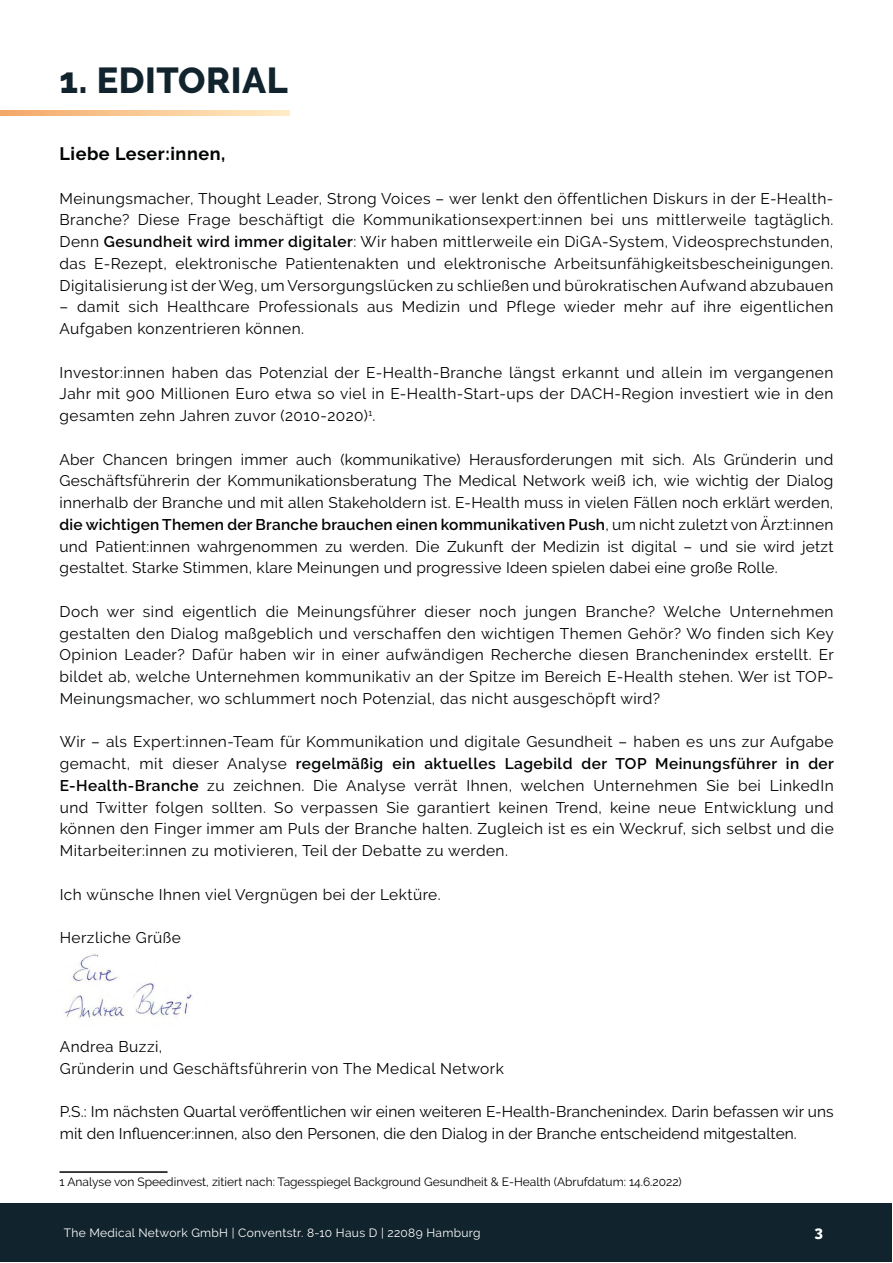
<style>
.page{position:relative;width:893px;height:1263px;background:#fff}
.page>*{position:absolute;margin:0;border:0;box-sizing:border-box;transform-origin:0 0}
.t1{font:800 36px "Raleway";letter-spacing:.015em;color:#11232c}
.t2{font:700 18px "Raleway";letter-spacing:.03em;color:#010202}
.t3{font:15.45px/21.8px "Raleway";letter-spacing:.03em;color:#010202;text-align:justify}
.t4{font:15.45px/21.8px "Raleway";letter-spacing:.005em;color:#010202}
.t5{font:800 15px "Raleway";color:#fff}
.t6{font:12px "Raleway";color:#000}
.t7{font:12px "Raleway";letter-spacing:.025em;color:#fff}
.s1{font-weight:600}
</style>
<div class="page">
<hr style="left:60px;top:1171px;width:108px;height:2px;background:#000">
<svg style="left:0;top:111px;width:289px;height:5px"></svg>
<img style="left:64px;top:953px;width:128px;height:66px">
<div style="left:1px;top:1203px;width:891px;height:59px;background:#11232c"></div>
<h1 class="t1" style="left:60px;top:60px;width:230px">1. EDITORIAL</h1>
<p class="t2" style="left:60px;top:143px;width:167px">Liebe Leser:innen,</p>
<p class="t3" style="left:59px;top:187px;width:775px">Meinungsmacher, Thought Leader, Strong Voices – wer lenkt den öffentlichen Diskurs in der E-Health-Branche? Diese Frage beschäftigt die Kommunikationsexpert:innen bei uns mittlerweile tagtäglich.<br>Denn <span class="s1">Gesundheit wird immer digitaler</span>: Wir haben mittlerweile ein DiGA-System, Videosprechstunden, das E-Rezept, elektronische Patientenakten und elektronische Arbeitsunfähigkeitsbescheinigungen.<br>Digitalisierung ist derWeg, um Versorgungslücken zu schließen und bürokratischen Aufwand abzubauen</p>
<p class="t3" style="left:60px;top:296px;width:775px">– damit sich Healthcare Professionals aus Medizin und Pflege wieder mehr auf ihre eigentlichen<br>Aufgaben konzentrieren können.</p>
<p class="t3" style="left:60px;top:361px;width:775px">Investor:innen haben das Potenzial der E-Health-Branche längst erkannt und allein im vergangenen Jahr mit 900 Millionen Euro etwa so viel in E-Health-Start-ups der DACH-Region investiert wie in den gesamten zehn Jahren zuvor (2010-2020)<sup>1</sup>.</p>
<p class="t3" style="left:60px;top:448px;width:775px">Aber Chancen bringen immer auch (kommunikative) Herausforderungen mit sich. Als Gründerin und Geschäftsführerin der Kommunikationsberatung The Medical Network weiß ich, wie wichtig der Dialog innerhalb der Branche und mit allen Stakeholdern ist. E-Health muss in vielen Fällen noch erklärt werden, <span class="s1">die wichtigen Themen der Branche brauchen einen kommunikativen Push</span>, um nicht zuletzt von Ärzt:innen und Patient:innen wahrgenommen zu werden. Die Zukunft der Medizin ist digital – und sie wird jetzt gestaltet. Starke Stimmen, klare Meinungen und progressive Ideen spielen dabei eine große Rolle.</p>
<p class="t3" style="left:60px;top:600px;width:776px">Doch wer sind eigentlich die Meinungsführer dieser noch jungen Branche? Welche Unternehmen gestalten den Dialog maßgeblich und verschaffen den wichtigen Themen Gehör? Wo finden sich Key Opinion Leader? Dafür haben wir in einer aufwändigen Recherche diesen Branchenindex erstellt. Er bildet ab, welche Unternehmen kommunikativ an der Spitze im Bereich E-Health stehen. Wer ist TOP-Meinungsmacher, wo schlummert noch Potenzial, das nicht ausgeschöpft wird?</p>
<p class="t3" style="left:60px;top:731px;width:776px">Wir – als Expert:innen-Team für Kommunikation und digitale Gesundheit – haben es uns zur Aufgabe gemacht, mit dieser Analyse <span class="s1">regelmäßig ein aktuelles Lagebild der TOP Meinungsführer in der E-Health-Branche</span> zu zeichnen. Die Analyse verrät Ihnen, welchen Unternehmen Sie bei LinkedIn und Twitter folgen sollten. So verpassen Sie garantiert keinen Trend, keine neue Entwicklung und können den Finger immer am Puls der Branche halten. Zugleich ist es ein Weckruf, sich selbst und die Mitarbeiter:innen zu motivieren, Teil der Debatte zu werden.</p>
<p class="t3" style="left:60px;top:883px;width:382px">Ich wünsche Ihnen viel Vergnügen bei der Lektüre.</p>
<p class="t3" style="left:60px;top:927px;width:123px">Herzliche Grüße</p>
<p class="t3" style="left:60px;top:1036px;width:446px">Andrea Buzzi,<br>Gründerin und Geschäftsführerin von The Medical Network</p>
<p class="t4" style="left:60px;top:1101px;width:775px">P.S.: Im nächsten Quartal veröffentlichen wir einen weiteren E-Health-Branchenindex. Darin befassen wir uns mit den Influencer:innen, also den Personen, die den Dialog in der Branche entscheidend mitgestalten.</p>
<p class="t6" style="left:60px;top:1175px;width:624px">1 Analyse von Speedinvest, zitiert nach: Tagesspiegel Background Gesundheit &amp; E-Health (Abrufdatum: 14.6.2022)</p>
<p class="t7" style="left:64px;top:1226px;width:418px">The Medical Network GmbH | Conventstr. 8-10 Haus D | 22089 Hamburg</p>
<p class="t5" style="left:815px;top:1223px;width:10px">3</p>
</div>
